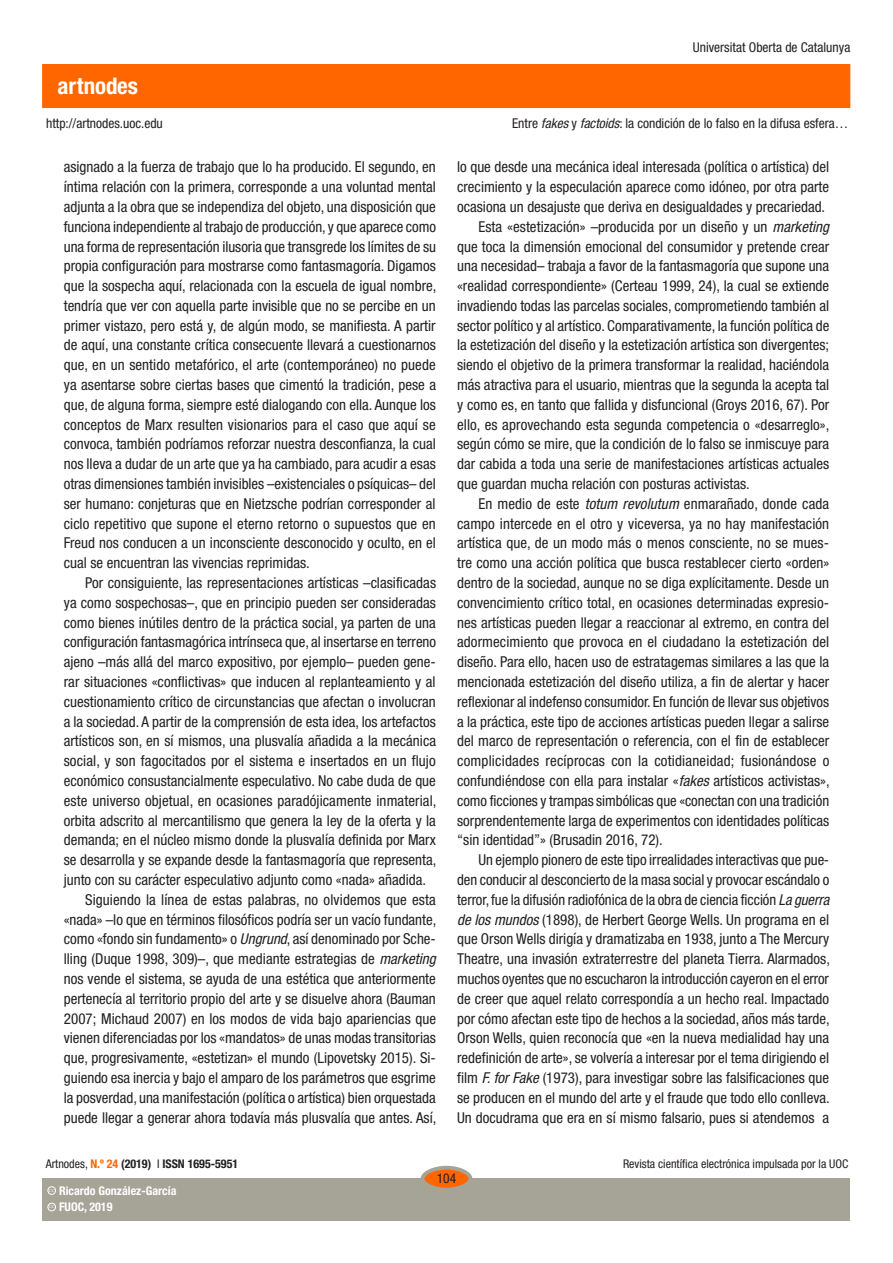
<style>
.page{position:relative;width:893px;height:1263px;background:#fff}
.page>*{position:absolute;margin:0;border:0;box-sizing:border-box;transform-origin:0 0}
.t1{font:700 condensed 22.95px "Helvetica Neue LT Std";color:#fff}
.text_general{font:condensed 15px/19.8px "Helvetica Neue LT Std";color:#231f20;text-align:justify}
.t2{font:condensed 13.5px "Helvetica Neue LT Std";color:#231f20}
.t3{font:condensed 12px "Helvetica Neue LT Std";color:#231f20}
.t4{font:700 condensed 12px "Helvetica Neue LT Std";color:#231f20}
.t5{font:700 condensed 12px "Helvetica Neue LT Std";color:#fff}
.t6{font:600 3.9px "Adobe Caslon Pro";color:#fff}
.s1{font-style:italic}
.s2{font-weight:400}
.s3{color:#f60}
</style>
<div class="page">
<div style="left:43px;top:65px;width:807px;height:42px;background:#f60"></div>
<div style="left:43px;top:1178px;width:807px;height:42px;background:#a6a397"></div>
<div style="left:422px;top:1168px;width:48px;height:21px;background:#f60;border-radius:50%"></div>
<div style="left:421px;top:1166px;width:51px;height:25px;border:4px solid #a6a397;border-radius:50%"></div>
<div style="left:48px;top:1203px;width:8px;height:8px;border:1px solid #fff;border-radius:50%"></div>
<div style="left:48px;top:1186px;width:8px;height:8px;border:1px solid #fff;border-radius:50%"></div>
<h1 class="t1" style="left:58px;top:72px;width:82px">artnodes</h1>
<p class="t2" style="left:46px;top:115px;width:118px">http://artnodes.uoc.edu</p>
<p class="text_general" style="left:64px;top:157px;width:374px">asignado a la fuerza de trabajo que lo ha producido. El segundo, en íntima relación con la primera, corresponde a una voluntad mental adjunta a la obra que se independiza del objeto, una disposición que funciona independiente al trabajo de producción, y que aparece como una forma de representación ilusoria que transgrede los límites de su propia configuración para mostrarse como fantasmagoría. Digamos que la sospecha aquí, relacionada con la escuela de igual nombre, tendría que ver con aquella parte invisible que no se percibe en un primer vistazo, pero está y, de algún modo, se manifiesta. A partir de aquí, una constante crítica consecuente llevará a cuestionarnos que, en un sentido metafórico, el arte (contemporáneo) no puede ya asentarse sobre ciertas bases que cimentó la tradición, pese a que, de alguna forma, siempre esté dialogando con ella. Aunque los conceptos de Marx resulten visionarios para el caso que aquí se convoca, también podríamos reforzar nuestra desconfianza, la cual nos lleva a dudar de un arte que ya ha cambiado, para acudir a esas otras dimensiones también invisibles –existenciales o psíquicas– del ser humano: conjeturas que en Nietzsche podrían corresponder al ciclo repetitivo que supone el eterno retorno o supuestos que en Freud nos conducen a un inconsciente desconocido y oculto, en el cual se encuentran las vivencias reprimidas.</p>
<p class="text_general" style="left:64px;top:573px;width:374px;text-indent:21px">Por consiguiente, las representaciones artísticas –clasificadas ya como sospechosas–, que en principio pueden ser consideradas como bienes inútiles dentro de la práctica social, ya parten de una configuración fantasmagórica intrínseca que, al insertarse en terreno ajeno –más allá del marco expositivo, por ejemplo– pueden gene&shy;rar situaciones «conflictivas» que inducen al replanteamiento y al cuestionamiento crítico de circunstancias que afectan o involucran a la sociedad. A partir de la comprensión de esta idea, los artefactos artísticos son, en sí mismos, una plusvalía añadida a la mecánica social, y son fagocitados por el sistema e insertados en un flujo económico consustancialmente especulativo. No cabe duda de que este universo objetual, en ocasiones paradójicamente inmaterial, orbita adscrito al mercantilismo que genera la ley de la oferta y la demanda; en el núcleo mismo donde la plusvalía definida por Marx se desarrolla y se expande desde la fantasmagoría que representa, junto con su carácter especulativo adjunto como «nada» añadida.</p>
<p class="text_general" style="left:64px;top:889px;width:374px;text-indent:21px">Siguiendo la línea de estas palabras, no olvidemos que esta «nada» –lo que en términos filosóficos podría ser un vacío fundante, como «fondo sin fundamento» o <span class="s1">Ungrund</span>, así denominado por Sche&shy;lling (Duque 1998, 309)–, que mediante estrategias de <span class="s1">marketing </span>nos vende el sistema, se ayuda de una estética que anteriormente pertenecía al territorio propio del arte y se disuelve ahora (Bauman 2007; Michaud 2007) en los modos de vida bajo apariencias que vienen diferenciadas por los «mandatos» de unas modas transitorias que, progresivamente, «estetizan» el mundo (Lipovetsky 2015). Si&shy;guiendo esa inercia y bajo el amparo de los parámetros que esgrime la posverdad, una manifestación (política o artística) bien orquestada puede llegar a generar ahora todavía más plusvalía que antes. Así,</p>
<p class="t2" style="left:693px;top:40px;width:159px">Universitat Oberta de Catalunya</p>
<p class="t2" style="left:512px;top:115px;width:338px">Entre <span class="s1">fakes</span> y <span class="s1">factoids</span>: la condición de lo falso en la difusa esfera…</p>
<p class="text_general" style="left:457px;top:157px;width:374px">lo que desde una mecánica ideal interesada (política o artística) del crecimiento y la especulación aparece como idóneo, por otra parte ocasiona un desajuste que deriva en desigualdades y precariedad.</p>
<p class="text_general" style="left:457px;top:216px;width:374px;text-indent:21px">Esta «estetización» –producida por un diseño y un <span class="s1">marketing </span>que toca la dimensión emocional del consumidor y pretende crear una necesidad– trabaja a favor de la fantasmagoría que supone una «realidad correspondiente» (Certeau 1999, 24), la cual se extiende invadiendo todas las parcelas sociales, comprometiendo también al sector político y al artístico. Comparativamente, la función política de la estetización del diseño y la estetización artística son divergentes; siendo el objetivo de la primera transformar la realidad, haciéndola más atractiva para el usuario, mientras que la segunda la acepta tal y como es, en tanto que fallida y disfuncional (Groys 2016, 67). Por ello, es aprovechando esta segunda competencia o «desarreglo», según cómo se mire, que la condición de lo falso se inmiscuye para dar cabida a toda una serie de manifestaciones artísticas actuales que guardan mucha relación con posturas activistas.</p>
<p class="text_general" style="left:457px;top:494px;width:374px;text-indent:21px">En medio de este <span class="s1">totum revolutum</span> enmarañado, donde cada campo intercede en el otro y viceversa, ya no hay manifestación artística que, de un modo más o menos consciente, no se mues&shy;tre como una acción política que busca restablecer cierto «orden» dentro de la sociedad, aunque no se diga explícitamente. Desde un convencimiento crítico total, en ocasiones determinadas expresio&shy;nes artísticas pueden llegar a reaccionar al extremo, en contra del adormecimiento que provoca en el ciudadano la estetización del diseño. Para ello, hacen uso de estratagemas similares a las que la mencionada estetización del diseño utiliza, a fin de alertar y hacer reflexionar al indefenso consumidor. En función de llevar sus objetivos a la práctica, este tipo de acciones artísticas pueden llegar a salirse del marco de representación o referencia, con el fin de establecer complicidades recíprocas con la cotidianeidad; fusionándose o confundiéndose con ella para instalar «<span class="s1">fakes</span> artísticos activistas», como ficciones y trampas simbólicas que «conectan con una tradición sorprendentemente larga de experimentos con identidades políticas “sin identidad”» (Brusadin 2016, 72).</p>
<p class="text_general" style="left:457px;top:850px;width:374px;text-indent:21px">Un ejemplo pionero de este tipo irrealidades interactivas que pue&shy;den conducir al desconcierto de la masa social y provocar escándalo o terror, fue la difusión radiofónica de la obra de ciencia ficción <span class="s1">La guerra de los mundos</span> (1898), de Herbert George Wells. Un programa en el que Orson Wells dirigía y dramatizaba en 1938, junto a The Mercury Theatre, una invasión extraterrestre del planeta Tierra. Alarmados, muchos oyentes que no escucharon la introducción cayeron en el error de creer que aquel relato correspondía a un hecho real. Impactado por cómo afectan este tipo de hechos a la sociedad, años más tarde, Orson Wells, quien reconocía que «en la nueva medialidad hay una redefinición de arte», se volvería a interesar por el tema dirigiendo el film <span class="s1">F. for Fake</span> (1973), para investigar sobre las falsificaciones que se producen en el mundo del arte y el fraude que todo ello conlleva.<br>Un docudrama que era en sí mismo falsario, pues si atendemos a</p>
<p class="t4" style="left:46px;top:1157px;width:194px"><span class="s2">Artnodes,</span> <span class="s3">N.º 24</span> (2019) <span class="s2">I</span> ISSN 1695-5951</p>
<p class="t6" style="left:49px;top:1205px;width:7px">CC</p>
<p class="t5" style="left:59px;top:1200px;width:55px">FUOC, 2019</p>
<p class="t5" style="left:59px;top:1183px;width:119px">Ricardo González-García</p>
<p class="t6" style="left:49px;top:1188px;width:7px">CC</p>
<p class="t2" style="left:437px;top:1171px;width:21px">104</p>
<p class="t3" style="left:623px;top:1157px;width:227px">Revista científica electrónica impulsada por la UOC</p>
</div>
